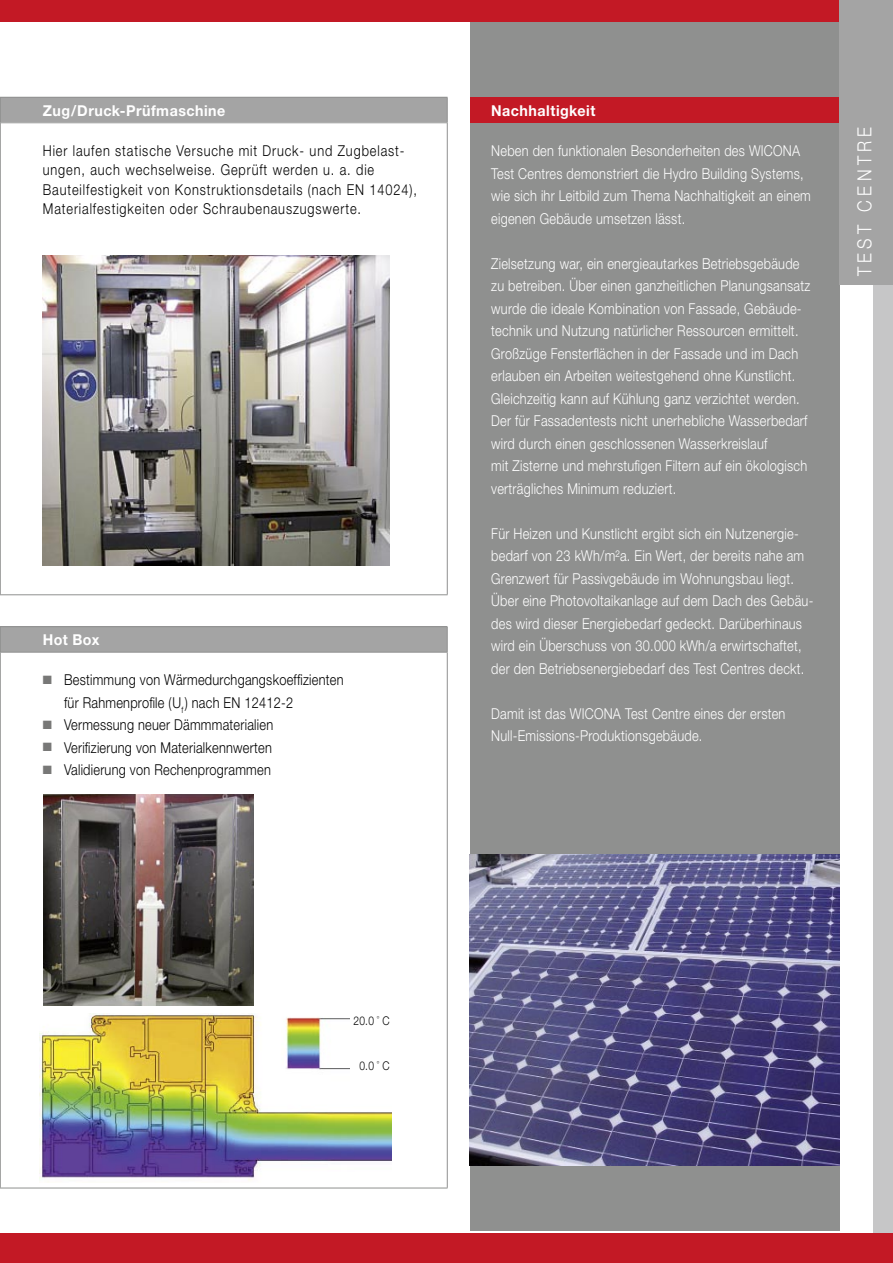
<style>
.page{position:relative;width:893px;height:1263px;background:#fff}
.page>*{position:absolute;margin:0;border:0;box-sizing:border-box;transform-origin:0 0}
.t1{font:300 19.5px "Helvetica Neue";letter-spacing:.26em;color:#fff;scale:.85 1}
.t2{font:300 15px/22.5px "Helvetica Neue";letter-spacing:.02em;color:#fff;scale:.85 1}
.t3{font:300 15px/19.5px "Helvetica Neue";letter-spacing:.07em;color:#000;scale:.85 1}
.t4{font:300 15px/22.5px "Helvetica Neue";letter-spacing:.02em;color:#000;scale:.85 1}
.t5{font:700 15px "Helvetica Neue";letter-spacing:.035em;color:#fff;scale:.95 1}
.t6{font:300 12px "Helvetica Neue";color:#000;scale:.85 1}
.s1{color:#787877}
</style>
<div class="page">
<div style="left:873px;top:0;width:20px;height:1263px;background:#c6c6c7"></div>
<div style="left:470px;top:16px;width:370px;height:1215px;background:#8f908f"></div>
<div style="left:470px;top:97px;width:370px;height:25px;background:#c31925"></div>
<img style="left:470px;top:855px;width:370px;height:310px">
<div style="left:0;top:0;width:893px;height:21px;background:#c31925"></div>
<div style="left:0;top:1233px;width:893px;height:30px;background:#c31925"></div>
<div style="left:840px;top:0;width:53px;height:285px;background:#a4a4a4"></div>
<div style="left:0;top:627px;width:447px;height:25px;background:#a4a4a4"></div>
<hr style="left:0;top:626px;width:448px;height:1px;background:#8f908f">
<hr style="left:0;top:652px;width:1px;height:536px;background:#8f908f">
<hr style="left:447px;top:652px;width:1px;height:536px;background:#8f908f">
<svg style="left:0;top:627px;width:1px;height:25px"></svg>
<svg style="left:447px;top:627px;width:1px;height:25px"></svg>
<hr style="left:0;top:652px;width:448px;height:1px;background:#8f908f">
<hr style="left:0;top:1188px;width:448px;height:1px;background:#8f908f">
<div style="left:0;top:97px;width:447px;height:26px;background:#a4a4a4"></div>
<hr style="left:0;top:97px;width:448px;height:1px;background:#8f908f">
<hr style="left:0;top:123px;width:1px;height:471px;background:#8f908f">
<hr style="left:447px;top:123px;width:1px;height:471px;background:#8f908f">
<svg style="left:0;top:98px;width:1px;height:24px"></svg>
<svg style="left:447px;top:98px;width:1px;height:24px"></svg>
<hr style="left:0;top:122px;width:448px;height:1px;background:#8f908f">
<hr style="left:0;top:594px;width:448px;height:1px;background:#8f908f">
<img style="left:43px;top:255px;width:347px;height:311px">
<img style="left:39px;top:1013px;width:353px;height:169px">
<img style="left:43px;top:794px;width:211px;height:212px">
<img style="left:281px;top:1013px;width:69px;height:72px">
<p class="t5" style="left:43px;top:101px;width:194px">Zug/Druck-Prüfmaschine</p>
<p class="t3" style="left:43px;top:140px;width:442px">Hier laufen statische Versuche mit Druck- und Zugbelast&shy;ungen, auch wechselweise. Geprüft werden u. a. die Bauteilfestigkeit von Konstruktionsdetails (nach EN 14024), Materialfestigkeiten oder Schraubenauszugswerte.</p>
<p class="t5" style="left:43px;top:631px;width:61px">Hot Box</p>
<p class="t4" style="left:64px;top:668px;width:330px;text-indent:-21px"><span class="s1">■</span> Bestimmung von Wärmedurchgangskoeffizienten für Rahmenprofile (U<sub>f</sub>) nach EN 12412-2</p>
<p class="t4" style="left:43px;top:713px;width:273px"><span class="s1">■</span> Vermessung neuer Dämmmaterialien</p>
<p class="t4" style="left:43px;top:736px;width:271px"><span class="s1">■</span> Verifizierung von Materialkennwerten</p>
<p class="t4" style="left:43px;top:758px;width:270px"><span class="s1">■</span> Validierung von Rechenprogrammen</p>
<p class="t5" style="left:491px;top:102px;width:111px">Nachhaltigkeit</p>
<p class="t2" style="left:491px;top:139px;width:377px">Neben den funktionalen Besonderheiten des WICONA Test Centres demonstriert die Hydro Building Systems, wie sich ihr Leitbild zum Thema Nachhaltigkeit an einem eigenen Gebäude umsetzen lässt.</p>
<p class="t2" style="left:491px;top:252px;width:377px">Zielsetzung war, ein energieautarkes Betriebsgebäude zu betreiben. Über einen ganzheitlichen Planungsansatz wurde die ideale Kombination von Fassade, Gebäude&shy;technik und Nutzung natürlicher Ressourcen ermittelt.<br>Großzüge Fensterflächen in der Fassade und im Dach erlauben ein Arbeiten weitestgehend ohne Kunstlicht.<br>Gleichzeitig kann auf Kühlung ganz verzichtet werden.<br>Der für Fassadentests nicht unerhebliche Wasserbedarf wird durch einen geschlossenen Wasserkreislauf<br>mit Zisterne und mehrstufigen Filtern auf ein ökologisch verträgliches Minimum reduziert.</p>
<p class="t2" style="left:491px;top:522px;width:381px">Für Heizen und Kunstlicht ergibt sich ein Nutzenergie&shy;bedarf von 23 kWh/m²a. Ein Wert, der bereits nahe am Grenzwert für Passivgebäude im Wohnungsbau liegt.<br>Über eine Photovoltaikanlage auf dem Dach des Gebäu&shy;des wird dieser Energiebedarf gedeckt. Darüberhinaus wird ein Überschuss von 30.000 kWh/a erwirtschaftet, der den Betriebsenergiebedarf des Test Centres deckt.</p>
<p class="t2" style="left:491px;top:702px;width:348px">Damit ist das WICONA Test Centre eines der ersten<br>Null-Emissions-Produktionsgebäude.</p>
<h1 class="t1" style="left:853px;top:276px;width:178px;rotate:-90deg">Test Centre</h1>
<p class="t6" style="left:354px;top:1013px;width:44px">20.0 <sup>º</sup> C</p>
<p class="t6" style="left:359px;top:1058px;width:37px">0.0 <sup>º</sup> C</p>
</div>
